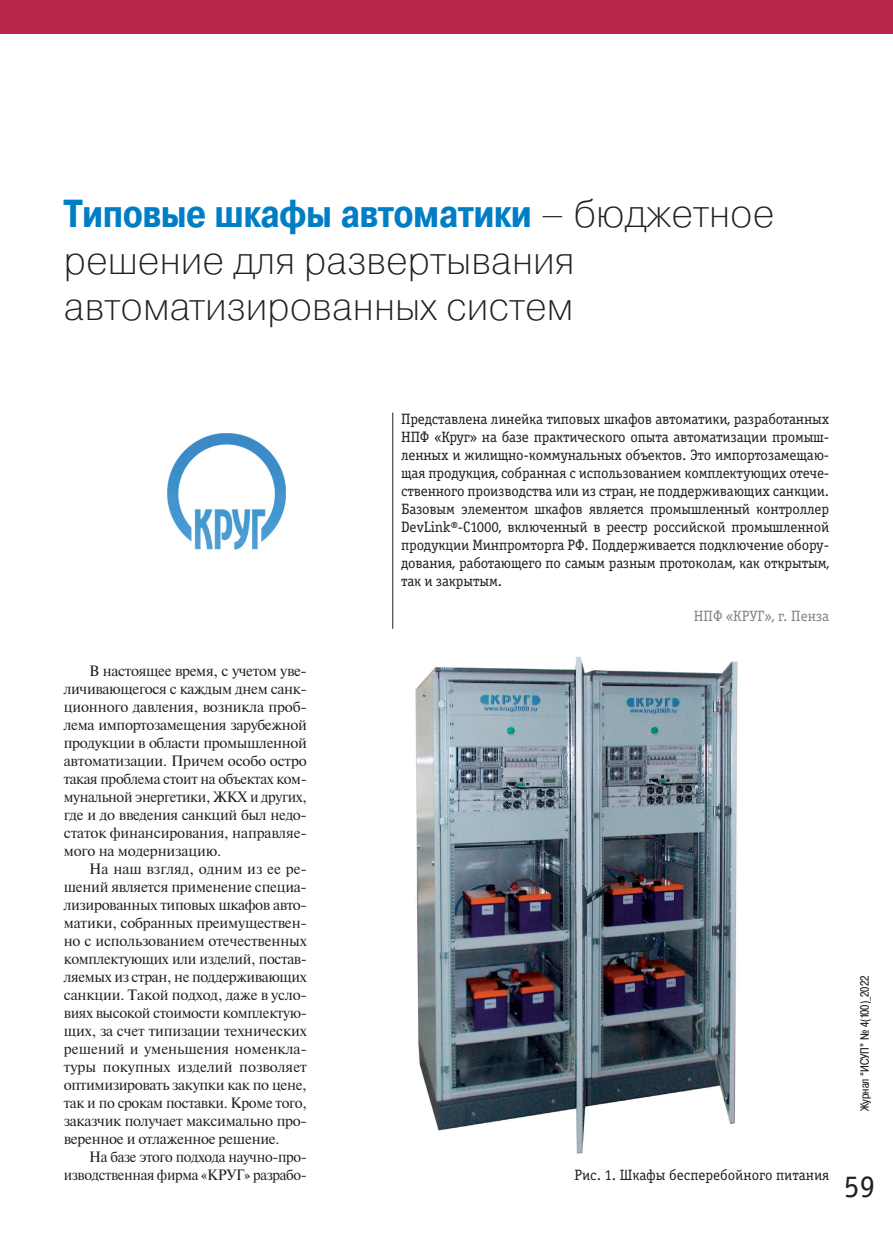
<style>
.page{position:relative;width:893px;height:1234px;background:#fff}
.page>*{position:absolute;margin:0;border:0;box-sizing:border-box;transform-origin:0 0}
.t1{font:39px/46.8px "Pragmatica Light C";color:#231f20}
.t2{font:700 39px "Pragmatica Cond C";color:#007ec5}
.t3{font:31.5px "Officina Serif Book C";color:#231f20}
.t4{font:15px/18px "Newton";letter-spacing:-.02em;color:#231f20;text-align:justify}
.t5{font:15px/18px "Officina Serif Book C";letter-spacing:-.01em;color:#231f20;text-align:justify}
.t6{font:15px/18px "Newton";letter-spacing:-.02em;color:#231f20;text-align:right;scale:.96 1}
.t7{font:15px "Officina Serif Book C";color:#808285}
.t8{font:12px "Pragmatica Cond C";color:#231f20}
.s1{font-family:"Pragmatica Light C";font-weight:400;color:#231f20}
</style>
<div class="page">
<div style="left:0;top:0;width:893px;height:34px;background:#b6274b"></div>
<hr style="left:392px;top:412px;width:1px;height:216px;background:#231f20">
<img style="left:167px;top:433px;width:119px;height:117px">
<img style="left:415px;top:656px;width:323px;height:498px">
<h1 class="t2" style="left:64px;top:191px;width:712px">Типовые шкафы автоматики <span class="s1">– бюджетное</span></h1>
<h1 class="t1" style="left:64px;top:237px;width:512px">решение для развертывания автоматизированных систем</h1>
<p class="t4" style="left:64px;top:660px;width:245px;text-indent:26px">В настоящее время, с учетом уве&shy;личивающегося с каждым днем санк&shy;ционного давления, возникла проб&shy;лема импортозамещения зарубежной продукции в области промышленной автоматизации. Причем особо остро такая проблема стоит на объектах ком&shy;мунальной энергетики, ЖКХ и других, где и до введения санкций был недо&shy;статок финансирования, направляе&shy;мого на модернизацию.</p>
<p class="t4" style="left:64px;top:858px;width:245px;text-indent:26px">На наш взгляд, одним из ее ре&shy;шений является применение специа&shy;лизированных типовых шкафов авто&shy;матики, собранных преимуществен&shy;но с использованием отечественных комплектующих или изделий, постав&shy;ляемых из стран, не поддерживающих санкции. Такой подход, даже в усло&shy;виях высокой стоимости комплектую&shy;щих, за счет типизации технических решений и уменьшения номенкла&shy;туры покупных изделий позволяет оптимизировать закупки как по цене, так и по срокам поставки. Кроме того, заказчик получает максимально про&shy;веренное и отлаженное решение.</p>
<p class="t6" style="left:64px;top:1146px;width:255px">На базе этого подхода научно-про&shy;изводственная фирма «КРУГ» разрабо-</p>
<p class="t5" style="left:401px;top:410px;width:430px">Представлена линейка типовых шкафов автоматики, разработанных НПФ «Круг» на базе практического опыта автоматизации промыш&shy;ленных и жилищно-коммунальных объектов. Это импортозамещаю&shy;щая продукция, собранная с использованием комплектующих отече&shy;ственного производства или из стран, не поддерживающих санкции.<br>Базовым элементом шкафов является промышленный контроллер DevLink®-C1000, включенный в реестр российской промышленной продукции Минпромторга РФ. Поддерживается подключение обору&shy;дования, работающего по самым разным протоколам, как открытым, так и закрытым.</p>
<p class="t7" style="left:694px;top:607px;width:137px">НПФ «КРУГ», г. Пенза</p>
<p class="t8" style="left:858px;top:1110px;width:137px;rotate:-90deg">Журнал “ИСУП” № 4(100)_2022</p>
<p class="t5" style="left:574px;top:1165px;width:256px">Рис. 1. Шкафы бесперебойного питания</p>
<h2 class="t3" style="left:844px;top:1168px;width:33px">59</h2>
</div>
